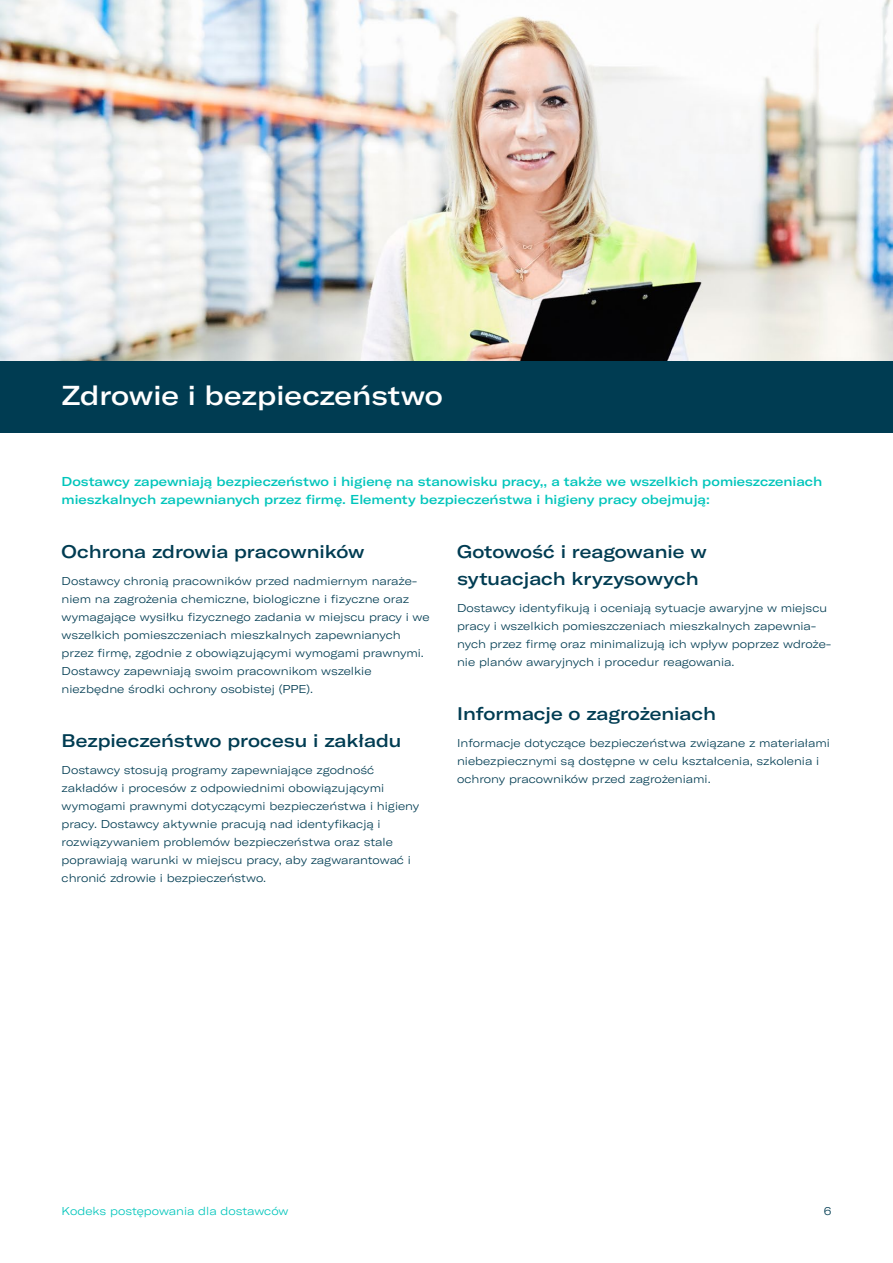
<style>
.page{position:relative;width:893px;height:1263px;background:#fff}
.page>*{position:absolute;margin:0;border:0;box-sizing:border-box;transform-origin:0 0}
.t1{font:500 expanded 27px "GT America";color:#fff}
.t2{font:500 expanded 18px/27px "GT America";color:#003c52}
.t3{font:500 expanded 12.75px/18px "GT America";color:#00c5bb}
.t4{font:300 expanded 11.25px/18px "GT America";color:#003c52}
.t5{font:300 expanded 11.25px "GT America";color:#00c5bb}
</style>
<div class="page">
<div style="left:0;top:360px;width:893px;height:72px;background:#003c52"></div>
<img style="left:0;top:0;width:893px;height:360px">
<h1 class="t1" style="left:62px;top:379px;width:383px">Zdrowie i bezpieczeństwo</h1>
<p class="t3" style="left:62px;top:472px;width:762px">Dostawcy zapewniają bezpieczeństwo i higienę na stanowisku pracy,, a także we wszelkich pomieszczeniach mieszkalnych zapewnianych przez firmę. Elementy bezpieczeństwa i higieny pracy obejmują:</p>
<h2 class="t2" style="left:62px;top:538px;width:304px">Ochrona zdrowia pracowników</h2>
<p class="t4" style="left:62px;top:572px;width:370px">Dostawcy chronią pracowników przed nadmiernym naraże&shy;niem na zagrożenia chemiczne, biologiczne i fizyczne oraz wymagające wysiłku fizycznego zadania w miejscu pracy i we wszelkich pomieszczeniach mieszkalnych zapewnianych przez firmę, zgodnie z obowiązującymi wymogami prawnymi.<br>Dostawcy zapewniają swoim pracownikom wszelkie niezbędne środki ochrony osobistej (PPE).</p>
<h2 class="t2" style="left:62px;top:727px;width:341px">Bezpieczeństwo procesu i zakładu</h2>
<p class="t4" style="left:62px;top:761px;width:359px">Dostawcy stosują programy zapewniające zgodność zakładów i procesów z odpowiednimi obowiązującymi wymogami prawnymi dotyczącymi bezpieczeństwa i higieny pracy. Dostawcy aktywnie pracują nad identyfikacją i rozwiązywaniem problemów bezpieczeństwa oraz stale poprawiają warunki w miejscu pracy, aby zagwarantować i chronić zdrowie i bezpieczeństwo.</p>
<h2 class="t2" style="left:457px;top:538px;width:251px">Gotowość i reagowanie w sytuacjach kryzysowych</h2>
<p class="t4" style="left:457px;top:599px;width:376px">Dostawcy identyfikują i oceniają sytuacje awaryjne w miejscu pracy i wszelkich pomieszczeniach mieszkalnych zapewnia&shy;nych przez firmę oraz minimalizują ich wpływ poprzez wdroże&shy;nie planów awaryjnych i procedur reagowania.</p>
<h2 class="t2" style="left:457px;top:700px;width:260px">Informacje o zagrożeniach</h2>
<p class="t4" style="left:457px;top:734px;width:374px">Informacje dotyczące bezpieczeństwa związane z materiałami niebezpiecznymi są dostępne w celu kształcenia, szkolenia i ochrony pracowników przed zagrożeniami.</p>
<p class="t5" style="left:62px;top:1204px;width:228px">Kodeks postępowania dla dostawców</p>
<p class="t4" style="left:824px;top:1202px;width:9px">6</p>
</div>
